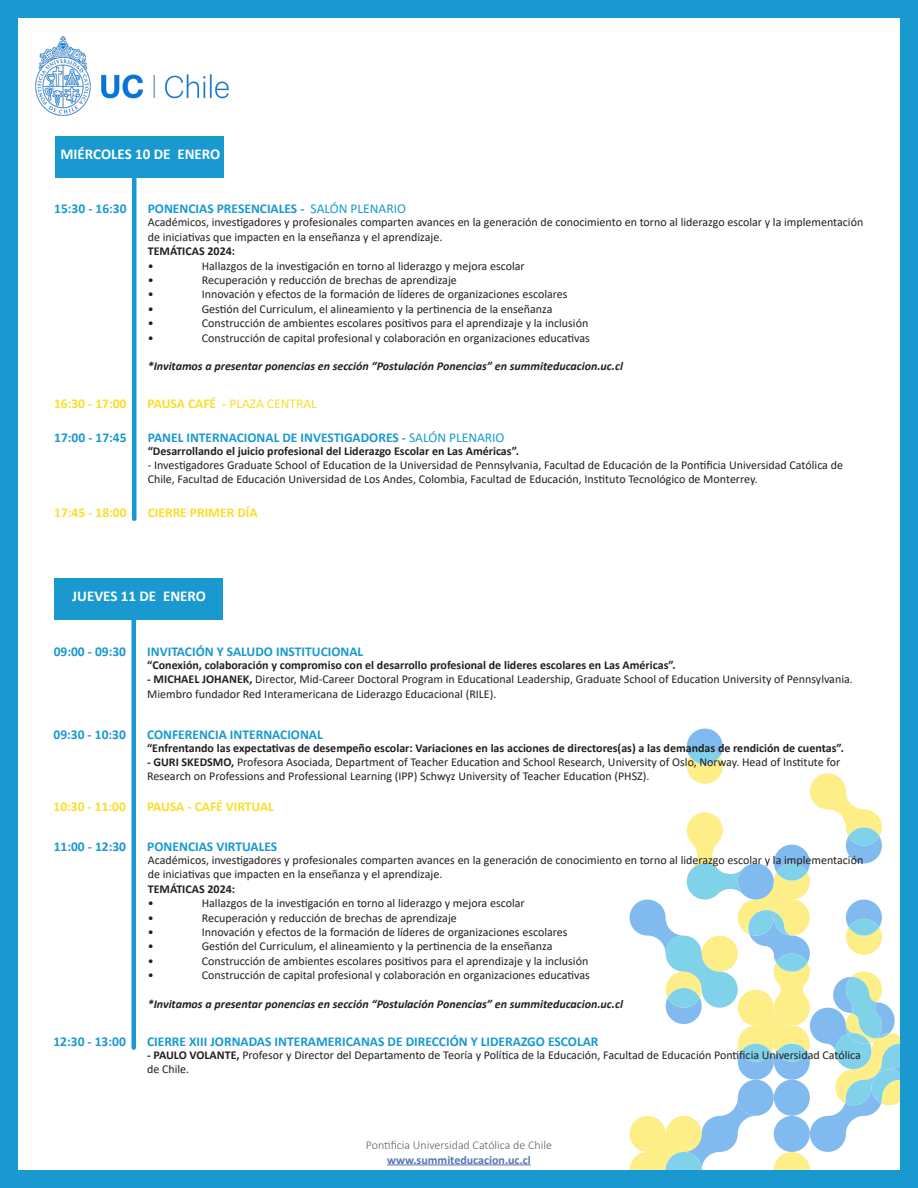
<style>
.page{position:relative;width:918px;height:1188px;background:#fff}
.page>*{position:absolute;margin:0;border:0;box-sizing:border-box;transform-origin:0 0}
.t1{font:700 15px "Calibri";color:#fff}
.t2{font:700 13.5px "Calibri";color:#1999d0}
.t3{font:700 13.5px "Calibri";color:#fade29}
.t4{font:13.5px "Calibri";color:#fade29}
.t5{font:12px/14.4px "Calibri";color:#231f20}
.t6{font:700 12px "Calibri";color:#231f20}
.t7{font:italic 700 12px "Calibri";color:#231f20}
.t8{font:300 12px "Calibri";color:#5f5f62}
.t9{font:700 12px "Calibri";color:#5376af}
.s1{font-weight:400}
.s2{font-weight:700}
</style>
<div class="page">
<svg style="left:630px;top:729px;width:269px;height:440px"></svg>
<svg style="left:848px;top:827px;width:32px;height:18px"></svg>
<img style="left:35px;top:37px;width:194px;height:78px">
<div style="left:0;top:0;width:918px;height:1188px;border:18px solid #1999d0"></div>
<hr style="left:387px;top:1165px;width:144px;height:1px;background:#5376af">
<div style="left:54px;top:579px;width:169px;height:41px;background:#1999d0"></div>
<hr style="left:132px;top:617px;width:4px;height:431px;background:#1999d0">
<div style="left:55px;top:136px;width:169px;height:41px;background:#1999d0"></div>
<hr style="left:132px;top:175px;width:4px;height:344px;background:#1999d0">
<p class="t1" style="left:60px;top:143px;width:161px">MIÉRCOLES 10 DE ENERO</p>
<p class="t2" style="left:54px;top:199px;width:74px">15:30 - 16:30</p>
<p class="t2" style="left:148px;top:199px;width:260px">PONENCIAS PRESENCIALES - <span class="s1">SALÓN PLENARIO</span></p>
<p class="t5" style="left:148px;top:215px;width:717px">Académicos, investigadores y profesionales comparten avances en la generación de conocimiento en torno al liderazgo escolar y la implementación de iniciativas que impacten en la enseñanza y el aprendizaje.</p>
<p class="t6" style="left:148px;top:243px;width:89px">TEMÁTICAS 2024:</p>
<p class="t5" style="left:148px;top:258px;width:7px">•</p>
<p class="t5" style="left:202px;top:258px;width:324px">Hallazgos de la investigación en torno al liderazgo y mejora escolar</p>
<p class="t5" style="left:148px;top:272px;width:7px">•</p>
<p class="t5" style="left:202px;top:272px;width:257px">Recuperación y reducción de brechas de aprendizaje</p>
<p class="t5" style="left:148px;top:287px;width:7px">•</p>
<p class="t5" style="left:202px;top:287px;width:367px">Innovación y efectos de la formación de líderes de organizaciones escolares</p>
<p class="t5" style="left:148px;top:301px;width:7px">•</p>
<p class="t5" style="left:202px;top:301px;width:352px">Gestión del Curriculum, el alineamiento y la pertinencia de la enseñanza</p>
<p class="t5" style="left:148px;top:316px;width:7px">•</p>
<p class="t5" style="left:202px;top:316px;width:388px">Construcción de ambientes escolares positivos para el aprendizaje y la inclusión</p>
<p class="t5" style="left:148px;top:330px;width:7px">•</p>
<p class="t5" style="left:202px;top:330px;width:390px">Construcción de capital profesional y colaboración en organizaciones educativas</p>
<p class="t7" style="left:148px;top:358px;width:477px">*Invitamos a presentar ponencias en sección “Postulación Ponencias” en summiteducacion.uc.cl</p>
<p class="t3" style="left:54px;top:394px;width:74px">16:30 - 17:00</p>
<p class="t4" style="left:148px;top:394px;width:171px"><span class="s2">PAUSA CAFÉ -</span> PLAZA CENTRAL</p>
<p class="t2" style="left:54px;top:428px;width:74px">17:00 - 17:45</p>
<p class="t2" style="left:148px;top:428px;width:358px">PANEL INTERNACIONAL DE INVESTIGADORES - <span class="s1">SALÓN PLENARIO</span></p>
<p class="t6" style="left:148px;top:442px;width:373px">“Desarrollando el juicio profesional del Liderazgo Escolar en Las Américas”.</p>
<p class="t5" style="left:148px;top:458px;width:697px">- Investigadores Graduate School of Education de la Universidad de Pennsylvania, Facultad de Educación de la Pontificia Universidad Católica de<br>Chile, Facultad de Educación Universidad de Los Andes, Colombia, Facultad de Educación, Instituto Tecnológico de Monterrey.</p>
<p class="t3" style="left:54px;top:503px;width:74px">17:45 - 18:00</p>
<p class="t3" style="left:148px;top:503px;width:111px">CIERRE PRIMER DÍA</p>
<p class="t1" style="left:72px;top:586px;width:135px">JUEVES 11 DE ENERO</p>
<p class="t2" style="left:54px;top:642px;width:74px">09:00 - 09:30</p>
<p class="t2" style="left:147px;top:642px;width:218px">INVITACIÓN Y SALUDO INSTITUCIONAL</p>
<p class="t6" style="left:147px;top:656px;width:530px">“Conexión, colaboración y compromiso con el desarrollo profesional de lideres escolares en Las Américas”.</p>
<p class="t5" style="left:147px;top:672px;width:707px"><span class="s2">- MICHAEL JOHANEK,</span> Director, Mid-Career Doctoral Program in Educational Leadership, Graduate School of Education University of Pennsylvania.<br>Miembro fundador Red Interamericana de Liderazgo Educacional (RILE).</p>
<p class="t2" style="left:54px;top:725px;width:74px">09:30 - 10:30</p>
<p class="t2" style="left:147px;top:725px;width:177px">CONFERENCIA INTERNACIONAL</p>
<p class="t6" style="left:147px;top:739px;width:698px">“Enfrentando las expectativas de desempeño escolar: Variaciones en las acciones de directores(as) a las demandas de rendición de cuentas”.</p>
<p class="t5" style="left:147px;top:754px;width:695px"><span class="s2">- GURI SKEDSMO,</span> Profesora Asociada, Department of Teacher Education and School Research, University of Oslo, Norway. Head of Institute for<br>Research on Professions and Professional Learning (IPP) Schwyz University of Teacher Education (PHSZ).</p>
<p class="t3" style="left:54px;top:797px;width:74px">10:30 - 11:00</p>
<p class="t3" style="left:147px;top:797px;width:128px">PAUSA - CAFÉ VIRTUAL</p>
<p class="t2" style="left:54px;top:837px;width:74px">11:00 - 12:30</p>
<p class="t2" style="left:147px;top:837px;width:131px">PONENCIAS VIRTUALES</p>
<p class="t5" style="left:148px;top:852px;width:717px">Académicos, investigadores y profesionales comparten avances en la generación de conocimiento en torno al liderazgo escolar y la implementación de iniciativas que impacten en la enseñanza y el aprendizaje.</p>
<p class="t6" style="left:148px;top:880px;width:89px">TEMÁTICAS 2024:</p>
<p class="t5" style="left:148px;top:896px;width:7px">•</p>
<p class="t5" style="left:202px;top:896px;width:324px">Hallazgos de la investigación en torno al liderazgo y mejora escolar</p>
<p class="t5" style="left:148px;top:910px;width:7px">•</p>
<p class="t5" style="left:202px;top:910px;width:257px">Recuperación y reducción de brechas de aprendizaje</p>
<p class="t5" style="left:148px;top:924px;width:7px">•</p>
<p class="t5" style="left:202px;top:924px;width:367px">Innovación y efectos de la formación de líderes de organizaciones escolares</p>
<p class="t5" style="left:148px;top:939px;width:7px">•</p>
<p class="t5" style="left:202px;top:939px;width:352px">Gestión del Curriculum, el alineamiento y la pertinencia de la enseñanza</p>
<p class="t5" style="left:148px;top:953px;width:7px">•</p>
<p class="t5" style="left:202px;top:953px;width:388px">Construcción de ambientes escolares positivos para el aprendizaje y la inclusión</p>
<p class="t5" style="left:148px;top:968px;width:7px">•</p>
<p class="t5" style="left:202px;top:968px;width:390px">Construcción de capital profesional y colaboración en organizaciones educativas</p>
<p class="t7" style="left:148px;top:995px;width:477px">*Invitamos a presentar ponencias en sección “Postulación Ponencias” en summiteducacion.uc.cl</p>
<p class="t2" style="left:53px;top:1032px;width:74px">12:30 - 13:00</p>
<p class="t2" style="left:147px;top:1032px;width:453px">CIERRE XIII JORNADAS INTERAMERICANAS DE DIRECCIÓN Y LIDERAZGO ESCOLAR</p>
<p class="t5" style="left:147px;top:1047px;width:715px"><span class="s2">- PAULO VOLANTE,</span> Profesor y Director del Departamento de Teoría y Política de la Educación, Facultad de Educación Pontificia Universidad Católica de Chile.</p>
<p class="t8" style="left:366px;top:1138px;width:188px">Pontificia Universidad Católica de Chile</p>
<p class="t9" style="left:387px;top:1151px;width:145px">www.summiteducacion.uc.cl</p>
</div>
